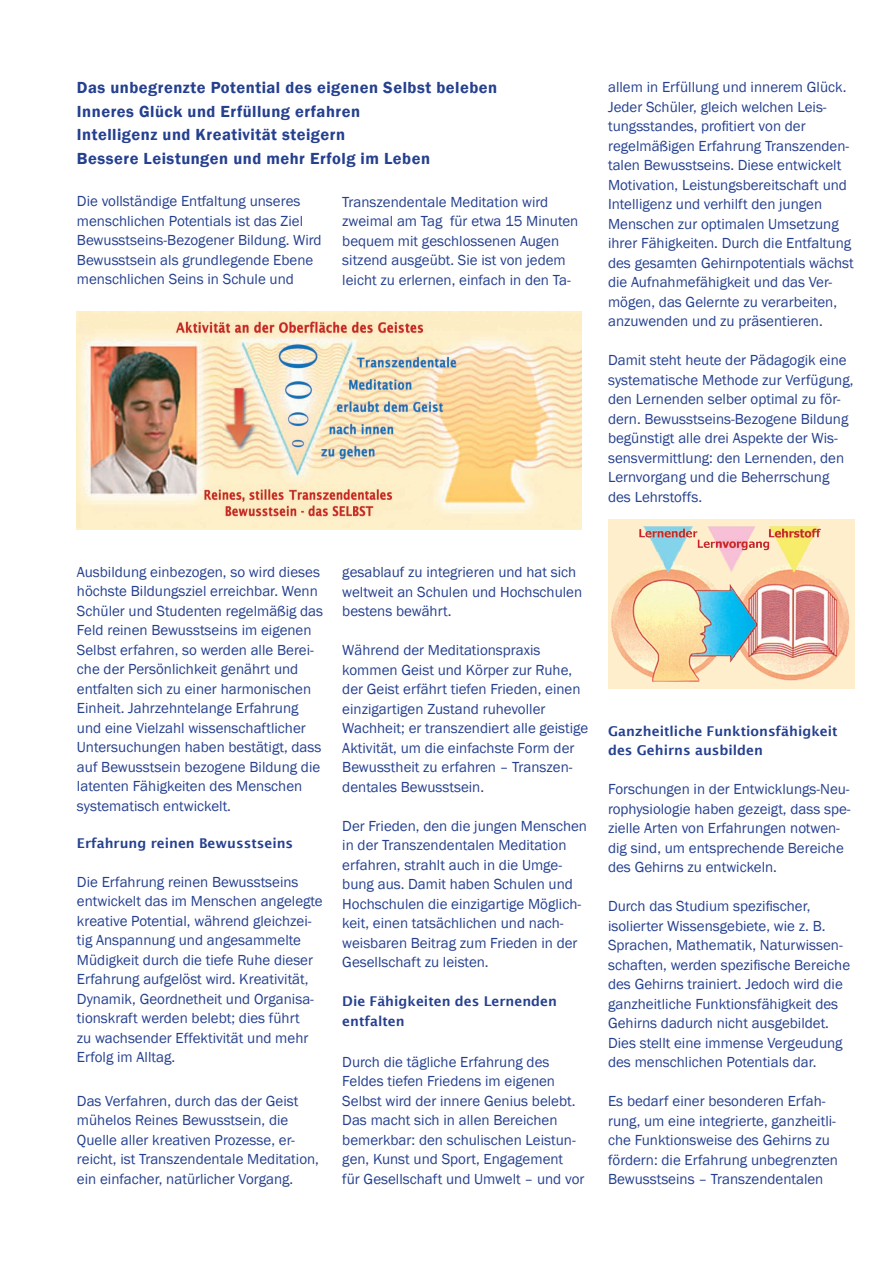
<style>
.page{position:relative;width:893px;height:1263px;background:#fff}
.page>*{position:absolute;margin:0;border:0;box-sizing:border-box;transform-origin:0 0}
.t1{font:600 16.5px/23.7px "Franklin Gothic";letter-spacing:.03em;color:#25408f}
.t2{font:15px/19.5px "Franklin Gothic";color:#25408f}
.t3{font:600 13.5px/19.5px "Lucida Sans";color:#25408f}
</style>
<div class="page">
<div style="left:608px;top:519px;width:247px;height:169px;background:#feeecc"></div>
<img style="left:611px;top:526px;width:238px;height:156px">
<img style="left:77px;top:311px;width:505px;height:218px">
<p class="t1" style="left:77px;top:76px;width:422px">Das unbegrenzte Potential des eigenen Selbst beleben Inneres Glück und Erfüllung erfahren<br>Intelligenz und Kreativität steigern<br>Bessere Leistungen und mehr Erfolg im Leben</p>
<p class="t2" style="left:77px;top:192px;width:246px">Die vollständige Entfaltung unseres menschlichen Potentials ist das Ziel Bewusstseins-Bezogener Bildung. Wird Bewusstsein als grundlegende Ebene menschlichen Seins in Schule und</p>
<p class="t2" style="left:342px;top:192px;width:238px">Transzendentale Meditation wird zweimal am Tag für etwa 15 Minuten bequem mit geschlossenen Augen sitzend ausgeübt. Sie ist von jedem leicht zu erlernen, einfach in den Ta-</p>
<p class="t2" style="left:608px;top:78px;width:247px">allem in Erfüllung und innerem Glück.<br>Jeder Schüler, gleich welchen Leis&shy;tungsstandes, profitiert von der regelmäßigen Erfahrung Transzenden&shy;talen Bewusstseins. Diese entwickelt Motivation, Leistungsbereitschaft und Intelligenz und verhilft den jungen Menschen zur optimalen Umsetzung ihrer Fähigkeiten. Durch die Entfaltung des gesamten Gehirnpotentials wächst die Aufnahmefähigkeit und das Ver&shy;mögen, das Gelernte zu verarbeiten, anzuwenden und zu präsentieren.</p>
<p class="t2" style="left:608px;top:351px;width:247px">Damit steht heute der Pädagogik eine systematische Methode zur Verfügung, den Lernenden selber optimal zu för&shy;dern. Bewusstseins-Bezogene Bildung begünstigt alle drei Aspekte der Wis&shy;sensvermittlung: den Lernenden, den Lernvorgang und die Beherrschung des Lehrstoffs.</p>
<p class="t2" style="left:77px;top:562px;width:248px">Ausbildung einbezogen, so wird dieses höchste Bildungsziel erreichbar. Wenn Schüler und Studenten regelmäßig das Feld reinen Bewusstseins im eigenen Selbst erfahren, so werden alle Berei&shy;che der Persönlichkeit genährt und entfalten sich zu einer harmonischen Einheit. Jahrzehntelange Erfahrung und eine Vielzahl wissenschaftlicher Untersuchungen haben bestätigt, dass auf Bewusstsein bezogene Bildung die latenten Fähigkeiten des Menschen systematisch entwickelt.</p>
<p class="t3" style="left:77px;top:833px;width:218px">Erfahrung reinen Bewusstseins</p>
<p class="t2" style="left:77px;top:872px;width:247px">Die Erfahrung reinen Bewusstseins entwickelt das im Menschen angelegte kreative Potential, während gleichzei&shy;tig Anspannung und angesammelte Müdigkeit durch die tiefe Ruhe dieser Erfahrung aufgelöst wird. Kreativität, Dynamik, Geordnetheit und Organisa&shy;tionskraft werden belebt; dies führt<br>zu wachsender Effektivität und mehr Erfolg im Alltag.</p>
<p class="t2" style="left:77px;top:1091px;width:244px">Das Verfahren, durch das der Geist mühelos Reines Bewusstsein, die Quelle aller kreativen Prozesse, er&shy;reicht, ist Transzendentale Meditation, ein einfacher, natürlicher Vorgang.</p>
<p class="t2" style="left:342px;top:563px;width:241px">gesablauf zu integrieren und hat sich weltweit an Schulen und Hochschulen bestens bewährt.</p>
<p class="t2" style="left:342px;top:641px;width:248px">Während der Meditationspraxis kommen Geist und Körper zur Ruhe, der Geist erfährt tiefen Frieden, einen einzigartigen Zustand ruhevoller Wachheit; er transzendiert alle geistige Aktivität, um die einfachste Form der Bewusstheit zu erfahren – Transzen&shy;dentales Bewusstsein.</p>
<p class="t2" style="left:342px;top:816px;width:246px">Der Frieden, den die jungen Menschen in der Transzendentalen Meditation erfahren, strahlt auch in die Umge&shy;bung aus. Damit haben Schulen und Hochschulen die einzigartige Möglich&shy;keit, einen tatsächlichen und nach&shy;weisbaren Beitrag zum Frieden in der Gesellschaft zu leisten.</p>
<p class="t3" style="left:342px;top:992px;width:216px">Die Fähigkeiten des Lernenden entfalten</p>
<p class="t2" style="left:342px;top:1052px;width:244px">Durch die tägliche Erfahrung des Feldes tiefen Friedens im eigenen Selbst wird der innere Genius belebt.<br>Das macht sich in allen Bereichen bemerkbar: den schulischen Leistun&shy;gen, Kunst und Sport, Engagement für Gesellschaft und Umwelt – und vor</p>
<p class="t3" style="left:608px;top:721px;width:231px">Ganzheitliche Funktionsfähigkeit des Gehirns ausbilden</p>
<p class="t2" style="left:608px;top:780px;width:244px">Forschungen in der Entwicklungs-Neu&shy;rophysiologie haben gezeigt, dass spe&shy;zielle Arten von Erfahrungen notwen&shy;dig sind, um entsprechende Bereiche des Gehirns zu entwickeln.</p>
<p class="t2" style="left:608px;top:897px;width:244px">Durch das Studium spezifischer, isolierter Wissensgebiete, wie z. B.<br>Sprachen, Mathematik, Naturwissen&shy;schaften, werden spezifische Bereiche des Gehirns trainiert. Jedoch wird die ganzheitliche Funktionsfähigkeit des Gehirns dadurch nicht ausgebildet.<br>Dies stellt eine immense Vergeudung des menschlichen Potentials dar.</p>
<p class="t2" style="left:608px;top:1092px;width:231px">Es bedarf einer besonderen Erfah&shy;rung, um eine integrierte, ganzheitli&shy;che Funktionsweise des Gehirns zu fördern: die Erfahrung unbegrenzten Bewusstseins – Transzendentalen</p>
</div>
